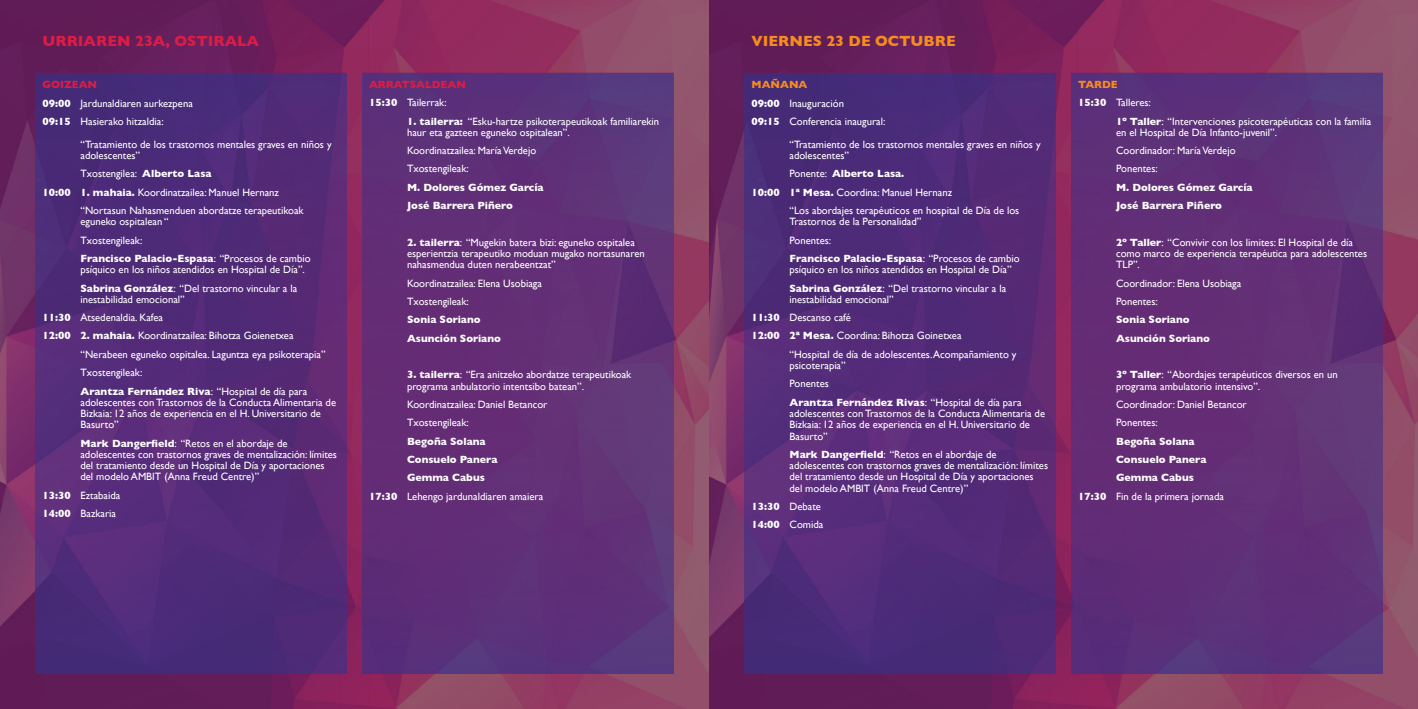
<style>
.page{position:relative;width:1418px;height:709px;background:#fff}
.page>*{position:absolute;margin:0;border:0;box-sizing:border-box;transform-origin:0 0}
.t1{font:700 15px "Gill Sans";color:#dc1c44}
.t2{font:700 15px "Gill Sans";color:#f68b1f}
.t3{font:10.62px/18.4px "Gill Sans";color:#fff}
.t4{font:700 10.62px/18.4px "Gill Sans";color:#fff}
.t5{font:700 10.62px/18.4px "Gill Sans";color:#dc1c44}
.t6{font:700 10.62px "Gill Sans";color:#f68b1f}
.s1{font-weight:700;color:#dc1c44}
.s2{font-weight:700}
.s3{font-weight:400}
.s4{color:#fff}
.s5{font-weight:400;color:#fff}
.s6{font-weight:700;color:#f68b1f}
</style>
<div class="page">
<img style="left:0;top:0;width:1417px;height:88px">
<img style="left:673px;top:88px;width:71px;height:576px">
<img style="left:1049px;top:88px;width:28px;height:621px">
<img style="left:1382px;top:88px;width:35px;height:576px">
<img style="left:369px;top:664px;width:680px;height:45px">
<img style="left:1077px;top:664px;width:340px;height:45px">
<img style="left:0;top:88px;width:35px;height:576px">
<img style="left:340px;top:88px;width:29px;height:621px">
<img style="left:0;top:664px;width:340px;height:45px">
<img style="left:1055px;top:115px;width:1px;height:558px">
<img style="left:744px;top:73px;width:311px;height:600px">
<img style="left:347px;top:115px;width:1px;height:558px">
<img style="left:35px;top:73px;width:312px;height:600px">
<img style="left:1382px;top:115px;width:1px;height:558px">
<img style="left:1070px;top:73px;width:312px;height:600px">
<img style="left:673px;top:115px;width:1px;height:558px">
<img style="left:362px;top:73px;width:311px;height:600px">
<h1 class="t1" style="left:43px;top:32px;width:218px">URRIAREN 23A, OSTIRALA</h1>
<p class="t3" style="left:43px;top:76px;width:152px"><span class="s1">GOIZEAN<br></span><span class="s2">09:00</span> Jardunaldiaren aurkezpena<br><span class="s2">09:15</span> Hasierako hitzaldia:</p>
<p class="t3" style="left:80px;top:138px;width:253px;line-height:11.2px">“Tratamiento de los trastornos mentales graves en niños y adolescentes”</p>
<p class="t3" style="left:80px;top:164px;width:133px">Txostengilea: <span class="s2">Alberto Lasa</span></p>
<p class="t3" style="left:43px;top:183px;width:238px"><span class="s2">10:00 1. mahaia.</span> Koordinatzailea: Manuel Hernanz</p>
<p class="t3" style="left:80px;top:201px;width:225px">“Nortasun Nahasmenduen abordatze terapeutikoak</p>
<p class="t3" style="left:80px;top:212px;width:232px">eguneko ospitalean “<br>Txostengileak:<br><span class="s2">Francisco Palacio-Espasa</span>: “Procesos de cambio</p>
<p class="t3" style="left:80px;top:260px;width:226px">psíquico en los niños atendidos en Hospital de Día”.<br><span class="s2">Sabrina González</span>: “Del trastorno vincular a la</p>
<p class="t3" style="left:80px;top:290px;width:106px">inestabilidad emocional”</p>
<p class="t3" style="left:43px;top:308px;width:122px"><span class="s2">11:30</span> Atsedenaldia. Kafea</p>
<p class="t3" style="left:43px;top:326px;width:252px"><span class="s2">12:00 2. mahaia.</span> Koordinatzailea: Bihotza Goienetxea</p>
<p class="t3" style="left:80px;top:345px;width:246px">“Nerabeen eguneko ospitalea. Laguntza eya psikoterapia”</p>
<p class="t3" style="left:80px;top:363px;width:63px">Txostengileak:</p>
<p class="t4" style="left:80px;top:382px;width:228px">Arantza Fernández Riva<span class="s3">: “Hospital de día para</span></p>
<p class="t3" style="left:80px;top:396px;width:257px;line-height:11.2px">adolescentes con Trastornos de la Conducta Alimentaria de<br>Bizkaia: 12 años de experiencia en el H. Universitario de<br>Basurto”</p>
<p class="t3" style="left:80px;top:437px;width:258px;line-height:11.2px"><span class="s2">Mark Dangerfield</span>: “Retos en el abordaje de adolescentes con trastornos graves de mentalización: límites del tratamiento desde un Hospital de Día y aportaciones del modelo AMBIT (Anna Freud Centre)”</p>
<p class="t3" style="left:43px;top:486px;width:79px"><span class="s2">13:30</span> Eztabaida<br><span class="s2">14:00</span> Bazkaria</p>
<p class="t5" style="left:369px;top:75px;width:98px">ARRATSALDEAN<br><span class="s4">15:30</span> <span class="s5">Tailerrak:</span></p>
<p class="t3" style="left:407px;top:115px;width:254px;line-height:11.2px"><span class="s2">1. tailerra:</span> “Esku-hartze psikoterapeutikoak familiarekin haur eta gazteen eguneko ospitalean”.</p>
<p class="t3" style="left:407px;top:141px;width:131px">Koordinatzailea: María Verdejo<br>Txostengileak:</p>
<p class="t4" style="left:407px;top:178px;width:138px">M. Dolores Gómez García<br>José Barrera Piñero</p>
<p class="t3" style="left:407px;top:236px;width:239px;line-height:11.2px"><span class="s2">2. tailerra</span>: “Mugekin batera bizi: eguneko ospitalea esperientzia terapeutiko moduan mugako nortasunaren nahasmendua duten nerabeentzat”</p>
<p class="t3" style="left:407px;top:274px;width:136px">Koordinatzailea: Elena Usobiaga<br>Txostengileak:</p>
<p class="t4" style="left:407px;top:310px;width:96px">Sonia Soriano<br>Asunción Soriano</p>
<p class="t3" style="left:407px;top:369px;width:226px;line-height:11.2px"><span class="s2">3. tailerra</span>: “Era anitzeko abordatze terapeutikoak programa anbulatorio intentsibo batean”.</p>
<p class="t3" style="left:407px;top:395px;width:142px">Koordinatzailea: Daniel Betancor<br>Txostengileak:</p>
<p class="t4" style="left:407px;top:432px;width:80px">Begoña Solana</p>
<p class="t4" style="left:407px;top:450px;width:92px">Consuelo Panera</p>
<p class="t4" style="left:407px;top:468px;width:79px">Gemma Cabus</p>
<p class="t3" style="left:369px;top:487px;width:176px"><span class="s2">17:30</span> Lehengo jardunaldiaren amaiera</p>
<h1 class="t2" style="left:751px;top:32px;width:206px">VIERNES 23 DE OCTUBRE</h1>
<p class="t3" style="left:751px;top:76px;width:135px"><span class="s6">MAÑANA<br></span><span class="s2">09:00</span> Inauguración<br><span class="s2">09:15</span> Conferencia inaugural:</p>
<p class="t3" style="left:789px;top:138px;width:253px;line-height:11.2px">“Tratamiento de los trastornos mentales graves en niños y adolescentes”</p>
<p class="t4" style="left:789px;top:164px;width:116px"><span class="s3">Ponente:</span> Alberto Lasa.</p>
<p class="t3" style="left:751px;top:183px;width:202px"><span class="s2">10:00 1ª Mesa.</span> Coordina: Manuel Hernanz</p>
<p class="t3" style="left:789px;top:201px;width:231px">“Los abordajes terapéuticos en hospital de Día de los</p>
<p class="t3" style="left:789px;top:212px;width:232px">Trastornos de la Personalidad”<br>Ponentes:<br><span class="s2">Francisco Palacio-Espasa</span>: “Procesos de cambio</p>
<p class="t3" style="left:789px;top:260px;width:224px">psíquico en los niños atendidos en Hospital de Día”<br><span class="s2">Sabrina González</span>: “Del trastorno vincular a la</p>
<p class="t3" style="left:789px;top:290px;width:106px">inestabilidad emocional”</p>
<p class="t3" style="left:751px;top:308px;width:101px"><span class="s2">11:30</span> Descanso café</p>
<p class="t3" style="left:751px;top:326px;width:211px"><span class="s2">12:00 2ª Mesa.</span> Coordina: Bihotza Goinetxea</p>
<p class="t3" style="left:789px;top:345px;width:229px">“Hospital de día de adolescentes. Acompañamiento y</p>
<p class="t3" style="left:789px;top:356px;width:233px">psicoterapia”<br>Ponentes<br><span class="s2">Arantza Fernández Rivas</span>: “Hospital de día para</p>
<p class="t3" style="left:789px;top:408px;width:257px;line-height:11.2px">adolescentes con Trastornos de la Conducta Alimentaria de<br>Bizkaia: 12 años de experiencia en el H. Universitario de<br>Basurto”</p>
<p class="t3" style="left:789px;top:448px;width:260px;line-height:11.2px"><span class="s2">Mark Dangerfield</span>: “Retos en el abordaje de adolescentes con trastornos graves de mentalización: límites del tratamiento desde un Hospital de Día y aportaciones del modelo AMBIT (Anna Freud Centre)”</p>
<p class="t3" style="left:751px;top:497px;width:73px"><span class="s2">13:30</span> Debate<br><span class="s2">14:00</span> Comida</p>
<p class="t6" style="left:1078px;top:78px;width:41px">TARDE</p>
<p class="t3" style="left:1078px;top:93px;width:74px"><span class="s2">15:30</span> Talleres:</p>
<p class="t3" style="left:1116px;top:112px;width:257px"><span class="s2">1º Taller</span>: “Intervenciones psicoterapéuticas con la familia</p>
<p class="t3" style="left:1116px;top:123px;width:162px">en el Hospital de Día Infanto-juvenil”.<br>Coordinador: María Verdejo<br>Ponentes:</p>
<p class="t4" style="left:1116px;top:178px;width:138px">M. Dolores Gómez García<br>José Barrera Piñero</p>
<p class="t3" style="left:1116px;top:236px;width:252px;line-height:11.2px"><span class="s2">2º Taller</span>: “Convivir con los limites: El Hospital de día como marco de experiencia terapéutica para adolescentes<br>TLP”.</p>
<p class="t3" style="left:1116px;top:274px;width:127px">Coordinador: Elena Usobiaga<br>Ponentes:</p>
<p class="t4" style="left:1116px;top:310px;width:96px">Sonia Soriano<br>Asunción Soriano</p>
<p class="t3" style="left:1116px;top:369px;width:223px;line-height:11.2px"><span class="s2">3º Taller</span>: “Abordajes terapéuticos diversos en un programa ambulatorio intensivo”.</p>
<p class="t3" style="left:1116px;top:395px;width:132px">Coordinador: Daniel Betancor<br>Ponentes:</p>
<p class="t4" style="left:1116px;top:432px;width:80px">Begoña Solana</p>
<p class="t4" style="left:1116px;top:450px;width:92px">Consuelo Panera</p>
<p class="t4" style="left:1116px;top:468px;width:79px">Gemma Cabus</p>
<p class="t3" style="left:1078px;top:487px;width:147px"><span class="s2">17:30</span> Fin de la primera jornada</p>
</div>
